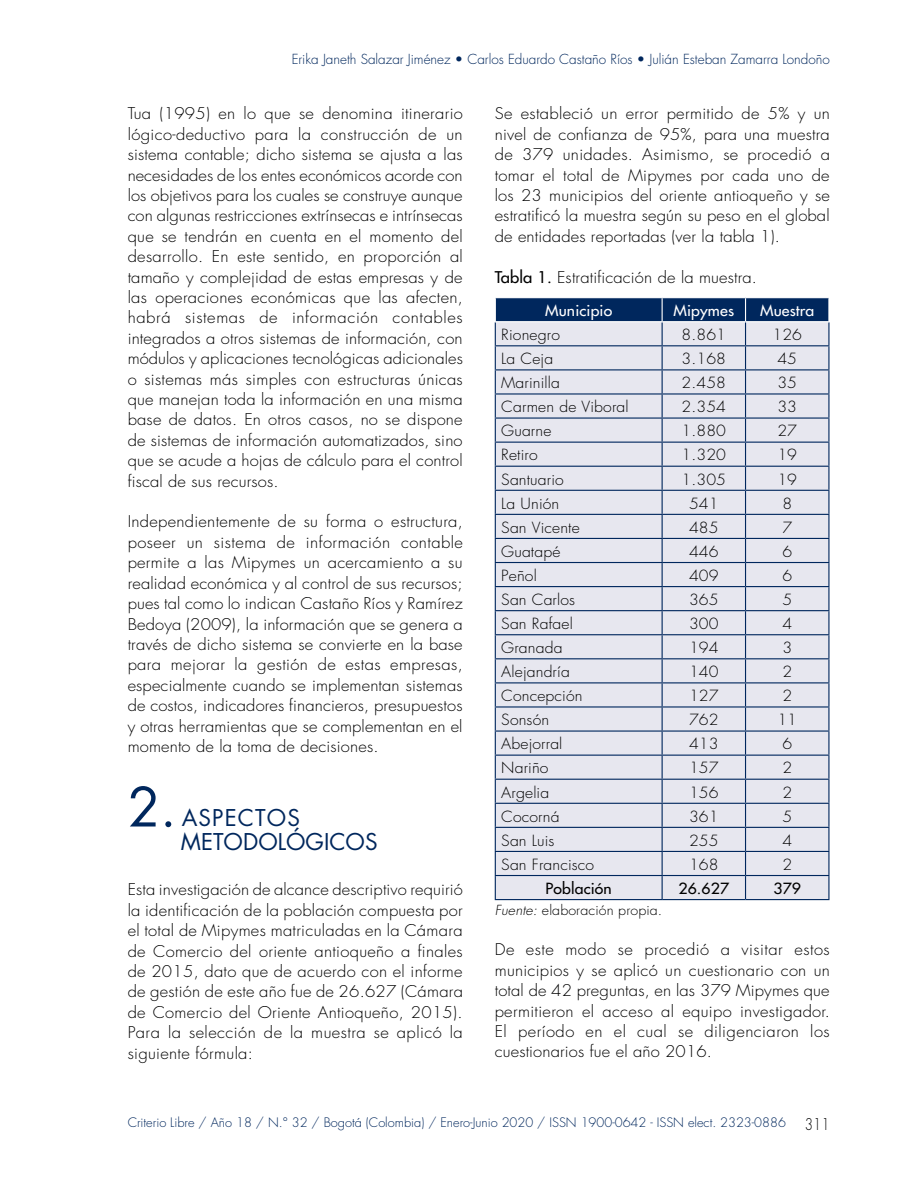
<style>
.page{position:relative;width:915px;height:1191px;background:#fff}
.page>*{position:absolute;margin:0;border:0;box-sizing:border-box;transform-origin:0 0}
._3-num11{font:52.8px "Futura Std";color:#00275d}
._3-num12{font:22.5px "Futura Std";color:#00275d}
._3-num11-2{font:22.5px "Futura Std";letter-spacing:.05em;color:#00275d}
._6-graficos_cuadros{font:300 15.75px/20.4px "Futura Std";letter-spacing:.01em;color:#000;text-align:justify;scale:1.05 1}
._6-texto_cuadros{font:300 15px "Futura Std";letter-spacing:.01em;color:#000;scale:1.05 1}
._6-graficos_cuadros-2{font:500 15px "Futura Std";letter-spacing:.01em;color:#fff;scale:1.05 1}
._6-texto_cuadros-2{font:500 15px "Futura Std";letter-spacing:.01em;color:#000;scale:1.05 1}
.t1{font:300 13.5px "Futura Std";color:#00275d}
._6-fuente{font:300 13.5px "Futura Std";letter-spacing:.01em;color:#000;scale:1.05 1}
.t2{font:300 12.75px "Futura Std";color:#00275d}
.s1{font-weight:500}
.s2{font-style:italic}
.s3{font-size:15.75px;color:#000}
</style>
<div class="page">
<hr style="left:494px;top:899px;width:168px;height:1px;background:#00275d">
<hr style="left:662px;top:899px;width:83px;height:1px;background:#00275d">
<hr style="left:745px;top:899px;width:84px;height:1px;background:#00275d">
<svg style="left:494px;top:298px;width:335px;height:601px;background:#d3d7e2"></svg>
<hr style="left:494px;top:321px;width:168px;height:1px;background:#fff">
<hr style="left:662px;top:321px;width:83px;height:1px;background:#fff">
<hr style="left:745px;top:321px;width:84px;height:1px;background:#fff">
<p class="t1" style="left:291px;top:51px;width:539px">Erika Janeth Salazar Jiménez • Carlos Eduardo Castaño Ríos • Julián Esteban Zamarra Londoño</p>
<p class="_6-graficos_cuadros" style="left:128px;top:104px;width:321px">Tua (1995) en lo que se denomina itinerario lógico-deductivo para la construcción de un sistema contable; dicho sistema se ajusta a las necesidades de los entes económicos acorde con los objetivos para los cuales se construye aunque con algunas restricciones extrínsecas e intrínsecas que se tendrán en cuenta en el momento del desarrollo. En este sentido, en proporción al tamaño y complejidad de estas empresas y de las operaciones económicas que las afecten, habrá sistemas de información contables integrados a otros sistemas de información, con módulos y aplicaciones tecnológicas adicionales o sistemas más simples con estructuras únicas que manejan toda la información en una misma base de datos. En otros casos, no se dispone de sistemas de información automatizados, sino que se acude a hojas de cálculo para el control fiscal de sus recursos.</p>
<p class="_6-graficos_cuadros" style="left:128px;top:512px;width:321px">Independientemente de su forma o estructura, poseer un sistema de información contable permite a las Mipymes un acercamiento a su realidad económica y al control de sus recursos; pues tal como lo indican Castaño Ríos y Ramírez Bedoya (2009), la información que se genera a través de dicho sistema se convierte en la base para mejorar la gestión de estas empresas, especialmente cuando se implementan sistemas de costos, indicadores financieros, presupuestos y otras herramientas que se complementan en el momento de la toma de decisiones.</p>
<p class="_3-num11" style="left:128px;top:773px;width:50px">2.</p>
<p class="_6-graficos_cuadros" style="left:494px;top:104px;width:321px">Se estableció un error permitido de 5% y un nivel de confianza de 95%, para una muestra de 379 unidades. Asimismo, se procedió a tomar el total de Mipymes por cada uno de los 23 municipios del oriente antioqueño y se estratificó la muestra según su peso en el global de entidades reportadas (ver la tabla 1).</p>
<p class="_6-graficos_cuadros" style="left:494px;top:267px;width:251px"><span class="s1">Tabla 1.</span> Estratificación de la muestra.</p>
<p class="_6-graficos_cuadros-2" style="left:545px;top:301px;width:65px">Municipio</p>
<p class="_6-graficos_cuadros-2" style="left:673px;top:301px;width:59px">Mipymes</p>
<p class="_6-graficos_cuadros-2" style="left:759px;top:301px;width:53px">Muestra</p>
<p class="_6-texto_cuadros" style="left:501px;top:325px;width:57px">Rionegro</p>
<p class="_6-texto_cuadros" style="left:681px;top:325px;width:44px">8.861</p>
<p class="_6-texto_cuadros" style="left:772px;top:325px;width:30px">126</p>
<p class="_6-texto_cuadros" style="left:501px;top:349px;width:51px">La Ceja</p>
<p class="_6-texto_cuadros" style="left:681px;top:349px;width:44px">3.168</p>
<p class="_6-texto_cuadros" style="left:777px;top:349px;width:20px">45</p>
<p class="_6-texto_cuadros" style="left:501px;top:374px;width:57px">Marinilla</p>
<p class="_6-texto_cuadros" style="left:681px;top:374px;width:44px">2.458</p>
<p class="_6-texto_cuadros" style="left:777px;top:374px;width:20px">35</p>
<p class="_6-texto_cuadros" style="left:501px;top:398px;width:123px">Carmen de Viboral</p>
<p class="_6-texto_cuadros" style="left:681px;top:398px;width:44px">2.354</p>
<p class="_6-texto_cuadros" style="left:777px;top:398px;width:20px">33</p>
<p class="_6-texto_cuadros" style="left:501px;top:422px;width:49px">Guarne</p>
<p class="_6-texto_cuadros" style="left:681px;top:422px;width:44px">1.880</p>
<p class="_6-texto_cuadros" style="left:777px;top:422px;width:20px">27</p>
<p class="_6-texto_cuadros" style="left:501px;top:446px;width:36px">Retiro</p>
<p class="_6-texto_cuadros" style="left:681px;top:446px;width:44px">1.320</p>
<p class="_6-texto_cuadros" style="left:777px;top:446px;width:20px">19</p>
<p class="_6-texto_cuadros" style="left:501px;top:470px;width:61px">Santuario</p>
<p class="_6-texto_cuadros" style="left:681px;top:470px;width:44px">1.305</p>
<p class="_6-texto_cuadros" style="left:777px;top:470px;width:20px">19</p>
<p class="_6-texto_cuadros" style="left:501px;top:494px;width:57px">La Unión</p>
<p class="_6-texto_cuadros" style="left:688px;top:494px;width:30px">541</p>
<p class="_6-texto_cuadros" style="left:782px;top:494px;width:11px">8</p>
<p class="_6-texto_cuadros" style="left:501px;top:518px;width:76px">San Vicente</p>
<p class="_6-texto_cuadros" style="left:688px;top:518px;width:30px">485</p>
<p class="_6-texto_cuadros" style="left:782px;top:518px;width:11px">7</p>
<p class="_6-texto_cuadros" style="left:501px;top:542px;width:58px">Guatapé</p>
<p class="_6-texto_cuadros" style="left:688px;top:542px;width:30px">446</p>
<p class="_6-texto_cuadros" style="left:782px;top:542px;width:11px">6</p>
<p class="_6-texto_cuadros" style="left:501px;top:566px;width:35px">Peñol</p>
<p class="_6-texto_cuadros" style="left:688px;top:566px;width:30px">409</p>
<p class="_6-texto_cuadros" style="left:782px;top:566px;width:11px">6</p>
<p class="_6-texto_cuadros" style="left:501px;top:590px;width:72px">San Carlos</p>
<p class="_6-texto_cuadros" style="left:688px;top:590px;width:30px">365</p>
<p class="_6-texto_cuadros" style="left:782px;top:590px;width:11px">5</p>
<p class="_6-texto_cuadros" style="left:501px;top:614px;width:70px">San Rafael</p>
<p class="_6-texto_cuadros" style="left:688px;top:614px;width:30px">300</p>
<p class="_6-texto_cuadros" style="left:782px;top:614px;width:11px">4</p>
<p class="_6-texto_cuadros" style="left:501px;top:638px;width:60px">Granada</p>
<p class="_6-texto_cuadros" style="left:688px;top:638px;width:30px">194</p>
<p class="_6-texto_cuadros" style="left:782px;top:638px;width:11px">3</p>
<p class="_6-texto_cuadros" style="left:501px;top:662px;width:67px">Alejandría</p>
<p class="_6-texto_cuadros" style="left:688px;top:662px;width:30px">140</p>
<p class="_6-texto_cuadros" style="left:782px;top:662px;width:11px">2</p>
<p class="_6-texto_cuadros" style="left:501px;top:686px;width:79px">Concepción</p>
<p class="_6-texto_cuadros" style="left:688px;top:686px;width:30px">127</p>
<p class="_6-texto_cuadros" style="left:782px;top:686px;width:11px">2</p>
<p class="_6-texto_cuadros" style="left:501px;top:710px;width:47px">Sonsón</p>
<p class="_6-texto_cuadros" style="left:688px;top:710px;width:30px">762</p>
<p class="_6-texto_cuadros" style="left:777px;top:710px;width:20px">11</p>
<p class="_6-texto_cuadros" style="left:501px;top:735px;width:60px">Abejorral</p>
<p class="_6-texto_cuadros" style="left:688px;top:735px;width:30px">413</p>
<p class="_6-texto_cuadros" style="left:782px;top:735px;width:11px">6</p>
<p class="_6-texto_cuadros" style="left:501px;top:759px;width:46px">Nariño</p>
<p class="_6-texto_cuadros" style="left:688px;top:759px;width:30px">157</p>
<p class="_6-texto_cuadros" style="left:782px;top:759px;width:11px">2</p>
<p class="_6-texto_cuadros" style="left:501px;top:783px;width:47px">Argelia</p>
<p class="_6-texto_cuadros" style="left:688px;top:783px;width:30px">156</p>
<p class="_6-texto_cuadros" style="left:782px;top:783px;width:11px">2</p>
<p class="_6-texto_cuadros" style="left:501px;top:807px;width:57px">Cocorná</p>
<p class="_6-texto_cuadros" style="left:688px;top:807px;width:30px">361</p>
<p class="_6-texto_cuadros" style="left:782px;top:807px;width:11px">5</p>
<p class="_6-texto_cuadros" style="left:501px;top:831px;width:52px">San Luis</p>
<p class="_6-texto_cuadros" style="left:688px;top:831px;width:30px">255</p>
<p class="_6-texto_cuadros" style="left:782px;top:831px;width:11px">4</p>
<p class="_6-texto_cuadros" style="left:501px;top:855px;width:90px">San Francisco</p>
<p class="_6-texto_cuadros" style="left:688px;top:855px;width:30px">168</p>
<p class="_6-texto_cuadros" style="left:782px;top:855px;width:11px">2</p>
<p class="_6-texto_cuadros-2" style="left:545px;top:879px;width:64px">Población</p>
<p class="_6-texto_cuadros-2" style="left:678px;top:879px;width:50px">26.627</p>
<p class="_6-texto_cuadros-2" style="left:773px;top:879px;width:28px">379</p>
<p class="_6-fuente" style="left:494px;top:901px;width:161px"><span class="s2">Fuente:</span> elaboración propia.</p>
<p class="_6-graficos_cuadros" style="left:494px;top:940px;width:321px">De este modo se procedió a visitar estos municipios y se aplicó un cuestionario con un total de 42 preguntas, en las 379 Mipymes que permitieron el acceso al equipo investigador.<br>El período en el cual se diligenciaron los cuestionarios fue el año 2016.</p>
<p class="_3-num11-2" style="left:182px;top:803px;width:120px">ASPECTOS</p>
<p class="_3-num12" style="left:181px;top:827px;width:198px">METODOLÓGICOS</p>
<p class="_6-graficos_cuadros" style="left:128px;top:880px;width:321px">Esta investigación de alcance descriptivo requirió la identificación de la población compuesta por el total de Mipymes matriculadas en la Cámara de Comercio del oriente antioqueño a finales de 2015, dato que de acuerdo con el informe de gestión de este año fue de 26.627 (Cámara de Comercio del Oriente Antioqueño, 2015).<br>Para la selección de la muestra se aplicó la siguiente fórmula:</p>
<p class="t2" style="left:128px;top:1114px;width:703px">Criterio Libre / Año 18 / N.° 32 / Bogotá (Colombia) / Enero-Junio 2020 / ISSN 1900-0642 - ISSN elect. 2323-0886 <span class="s3">311</span></p>
</div>
